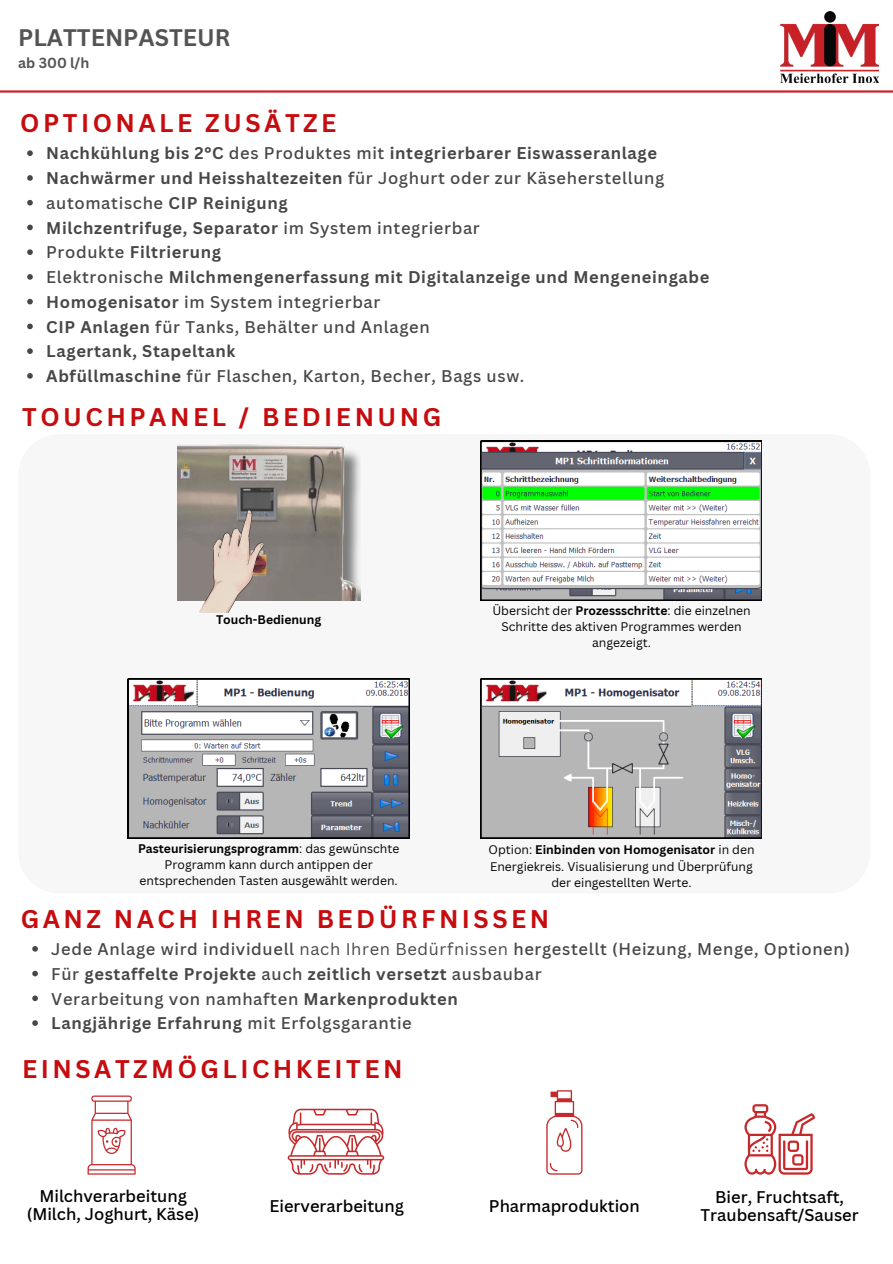
<style>
.page{position:relative;width:893px;height:1264px;background:#fff}
.page>*{position:absolute;margin:0;border:0;box-sizing:border-box;transform-origin:0 0}
.t1{font:700 24.9px "Canva Sans";letter-spacing:.14em;color:#c60c0f}
.t2{font:700 23.25px "Canva Sans";color:#545454}
.t3{font:500 16.5px "Canva Sans";letter-spacing:.04em;color:#474747}
.t4{font:700 16.5px "Canva Sans";letter-spacing:.04em;color:#474747}
.t5{font:500 16.5px/18px "Canva Sans";color:#000;text-align:center}
.t6{font:700 14.25px "Canva Sans";color:#545454}
.t7{font:12.15px/16.2px "Canva Sans";color:#000;text-align:center}
.t8{font:700 12.15px "Canva Sans";color:#000}
.s1{font-weight:500}
.s2{font-weight:700}
.s3{font-weight:400}
</style>
<div class="page">
<img style="left:780px;top:12px;width:98px;height:70px">
<hr style="left:0;top:90px;width:892px;height:3px;background:#c6292b">
<svg style="left:127px;top:440px;width:635px;height:399px"></svg>
<svg style="left:87px;top:1095px;width:49px;height:79px"></svg>
<svg style="left:287px;top:1108px;width:97px;height:66px"></svg>
<svg style="left:546px;top:1090px;width:36px;height:84px"></svg>
<svg style="left:744px;top:1104px;width:70px;height:70px"></svg>
<svg style="left:128px;top:678px;width:281px;height:160px"></svg>
<img style="left:178px;top:441px;width:182px;height:159px">
<img style="left:199px;top:511px;width:64px;height:101px">
<svg style="left:27px;top:150px;width:6px;height:6px"></svg>
<svg style="left:27px;top:175px;width:6px;height:6px"></svg>
<svg style="left:27px;top:200px;width:6px;height:5px"></svg>
<svg style="left:27px;top:225px;width:6px;height:5px"></svg>
<svg style="left:27px;top:249px;width:6px;height:6px"></svg>
<svg style="left:27px;top:274px;width:6px;height:6px"></svg>
<svg style="left:27px;top:299px;width:6px;height:5px"></svg>
<svg style="left:27px;top:323px;width:6px;height:6px"></svg>
<svg style="left:27px;top:348px;width:6px;height:6px"></svg>
<svg style="left:27px;top:373px;width:6px;height:6px"></svg>
<svg style="left:32px;top:946px;width:6px;height:5px"></svg>
<svg style="left:32px;top:970px;width:6px;height:6px"></svg>
<svg style="left:32px;top:995px;width:6px;height:6px"></svg>
<svg style="left:32px;top:1020px;width:6px;height:5px"></svg>
<svg style="left:480px;top:678px;width:281px;height:160px"></svg>
<svg style="left:480px;top:441px;width:281px;height:159px"></svg>
<p class="t2" style="left:18px;top:21px;width:214px">PLATTENPASTEUR</p>
<p class="t6" style="left:18px;top:53px;width:73px">ab 300 l/h</p>
<p class="t1" style="left:20px;top:106px;width:317px">OPTIONALE ZUSÄTZE</p>
<p class="t4" style="left:46px;top:142px;width:612px">Nachkühlung bis 2°C <span class="s1">des Produktes mit</span> integrierbarer Eiswasseranlage</p>
<p class="t3" style="left:46px;top:166px;width:619px"><span class="s2">Nachwärmer und Heisshaltezeiten</span> für Joghurt oder zur Käseherstellung</p>
<p class="t3" style="left:46px;top:191px;width:243px">automatische <span class="s2">CIP Reinigung</span></p>
<p class="t4" style="left:46px;top:216px;width:435px">Milchzentrifuge, Separator <span class="s1">im System integrierbar</span></p>
<p class="t4" style="left:46px;top:241px;width:176px"><span class="s1">Produkte</span> Filtrierung</p>
<p class="t4" style="left:46px;top:265px;width:664px"><span class="s1">Elektronische</span> Milchmengenerfassung mit Digitalanzeige und Mengeneingabe</p>
<p class="t3" style="left:46px;top:290px;width:336px"><span class="s2">Homogenisator</span> im System integrierbar</p>
<p class="t3" style="left:46px;top:315px;width:385px"><span class="s2">CIP Anlagen</span> für Tanks, Behälter und Anlagen</p>
<p class="t4" style="left:46px;top:340px;width:191px">Lagertank, Stapeltank</p>
<p class="t3" style="left:46px;top:364px;width:479px"><span class="s2">Abfüllmaschine</span> für Flaschen, Karton, Becher, Bags usw.</p>
<p class="t1" style="left:22px;top:399px;width:420px">TOUCHPANEL / BEDIENUNG</p>
<p class="t8" style="left:216px;top:610px;width:107px">Touch-Bedienung</p>
<p class="t7" style="left:492px;top:602px;width:260px">Übersicht der <span class="s2">Prozessschritte</span>: die einzelnen<br>Schritte des aktiven Programmes werden angezeigt.</p>
<p class="t7" style="left:138px;top:839px;width:263px"><span class="s2">Pasteurisierungsprogramm</span>: das gewünschte<br>Programm kann durch antippen der entsprechenden Tasten ausgewählt werden.</p>
<p class="t7" style="left:488px;top:841px;width:267px">Option: <span class="s2">Einbinden von Homogenisator</span> in den<br>Energiekreis. Visualisierung und Überprüfung der eingestellten Werte.</p>
<p class="t1" style="left:21px;top:901px;width:530px">GANZ NACH IHREN BEDÜRFNISSEN</p>
<p class="t3" style="left:51px;top:937px;width:800px">Jede Anlage wird individuell <span class="s3">nach Ihren Bedürfnissen</span> hergestellt (Heizung, Menge, Optionen)</p>
<p class="t4" style="left:51px;top:962px;width:492px"><span class="s1">Für</span> gestaffelte Projekte <span class="s1">auch</span> zeitlich versetzt <span class="s1">ausbaubar</span></p>
<p class="t3" style="left:51px;top:986px;width:408px">Verarbeitung von namhaften <span class="s2">Markenprodukten</span></p>
<p class="t4" style="left:51px;top:1011px;width:362px">Langjährige Erfahrung <span class="s1">mit Erfolgsgarantie</span></p>
<p class="t1" style="left:22px;top:1051px;width:382px">EINSATZMÖGLICHKEITEN</p>
<p class="t5" style="left:39px;top:1186px;width:149px">Milchverarbeitung</p>
<p class="t5" style="left:27px;top:1204px;width:174px">(Milch, Joghurt, Käse)</p>
<p class="t5" style="left:269px;top:1196px;width:136px">Eierverarbeitung</p>
<p class="t5" style="left:489px;top:1196px;width:152px">Pharmaproduktion</p>
<p class="t5" style="left:700px;top:1187px;width:159px">Bier, Fruchtsaft,<br>Traubensaft/Sauser</p>
</div>
